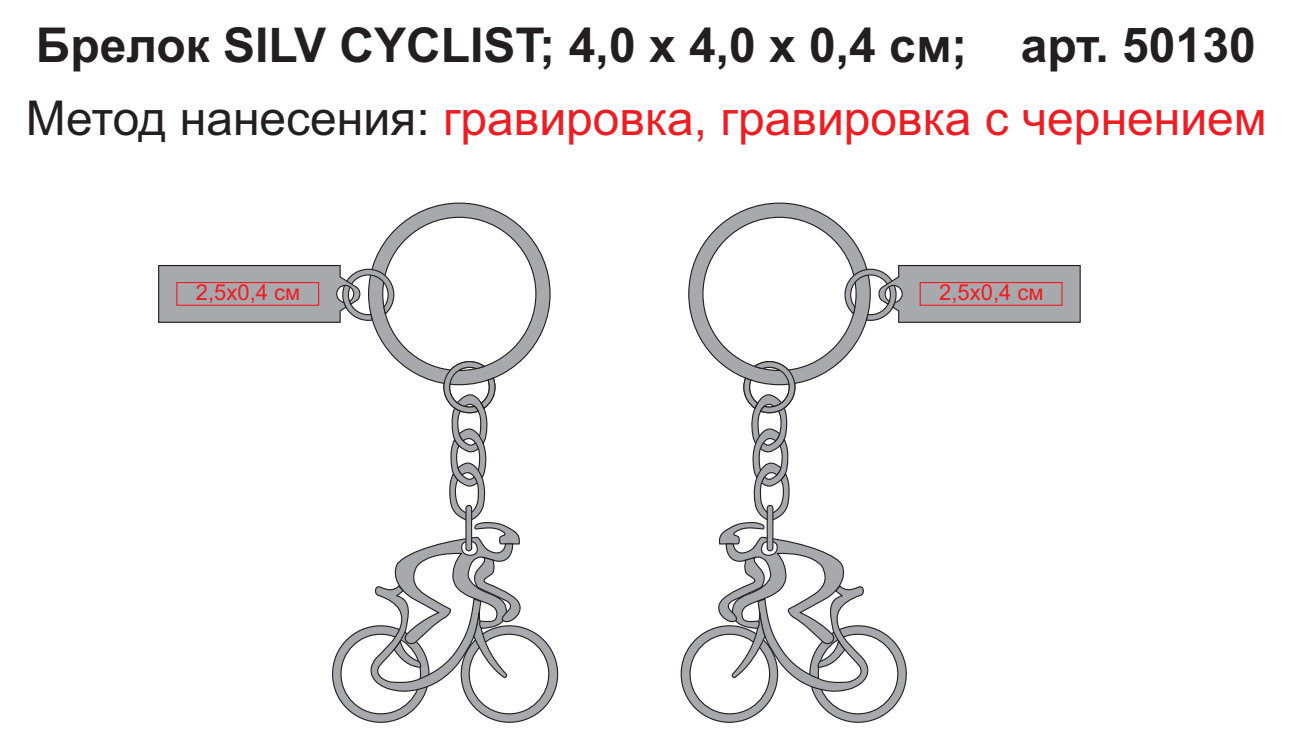
<style>
.page{position:relative;width:1293px;height:749px;background:#fff}
.page>*{position:absolute;margin:0;border:0;box-sizing:border-box;transform-origin:0 0}
.t1{font:48px "Arial";color:#ee1d23}
.t2{font:700 48px "Arial";color:#231f20}
.t3{font:22px "Arial";color:#ee1d23}
.s1{color:#231f20}
</style>
<div class="page">
<svg style="left:158px;top:202px;width:401px;height:521px"></svg>
<div style="left:176px;top:282px;width:143px;height:24px;border:1px solid #ee1d23"></div>
<svg style="left:680px;top:202px;width:401px;height:521px"></svg>
<div style="left:919px;top:282px;width:143px;height:24px;border:1px solid #ee1d23"></div>
<p class="t2" style="left:36px;top:27px;width:1221px">Брелок SILV CYCLIST; 4,0 x 4,0 x 0,4 см; арт. 50130</p>
<p class="t1" style="left:26px;top:99px;width:1242px"><span class="s1">Метод нанесения:</span> гравировка, гравировка с чернением</p>
<p class="t3" style="left:196px;top:284px;width:106px">2,5х0,4 см</p>
<p class="t3" style="left:939px;top:284px;width:106px">2,5х0,4 см</p>
</div>
